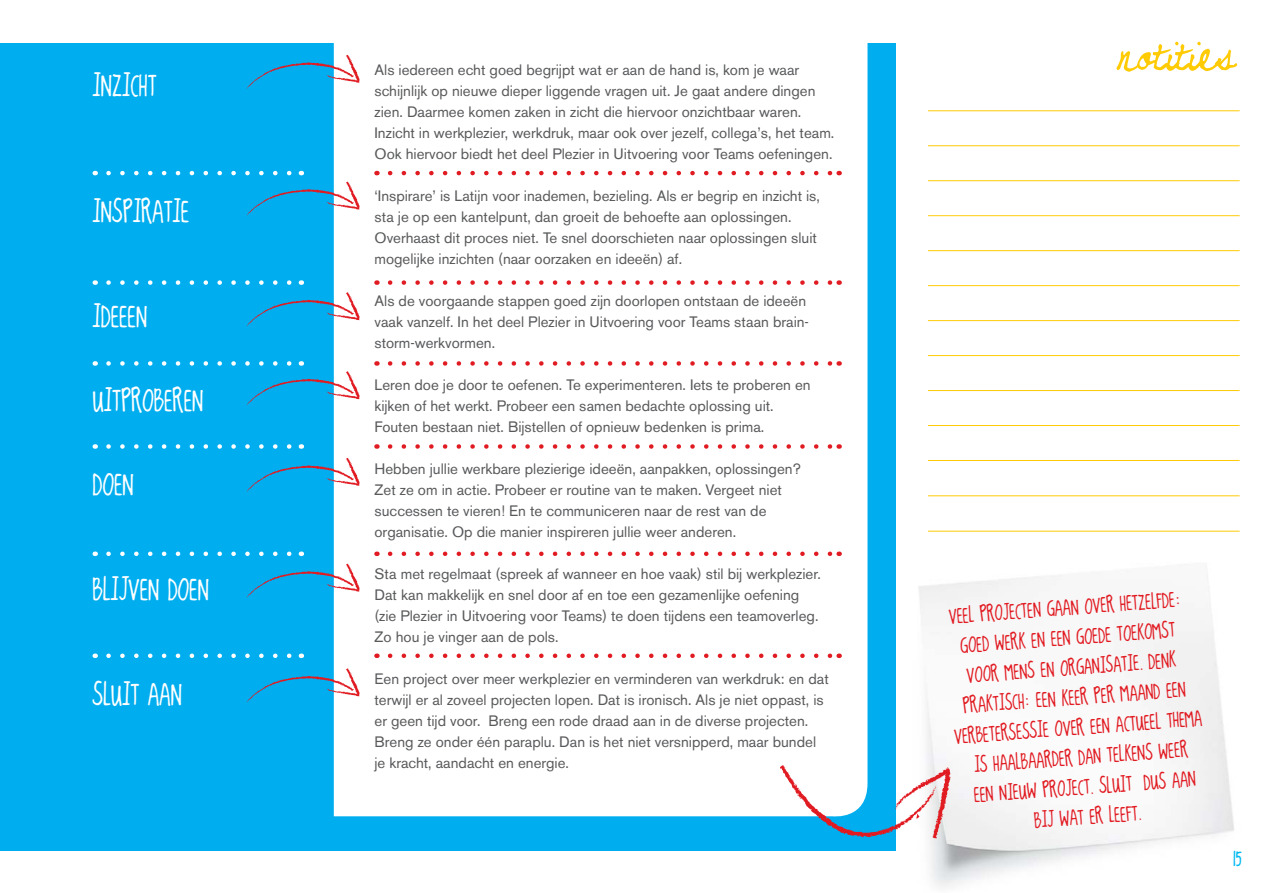
<style>
.page{position:relative;width:1263px;height:893px;background:#fff}
.page>*{position:absolute;margin:0;border:0;box-sizing:border-box;transform-origin:0 0}
.t1{font:30px "kingcoo LKC";color:#fff}
.t2{font:21px/30px "kingcoo LKC";color:#e11b22;text-align:center}
.t3{font:21px "kingcoo LKC";color:#00b9f1}
.t4{font:15px/21px "Akzidenz Grotesk BE";color:#58595b}
</style>
<div class="page">
<img style="left:843px;top:546px;width:391px;height:341px">
<div style="left:0;top:43px;width:895px;height:807px;background:#00aeef"></div>
<div style="left:334px;top:43px;width:533px;height:774px;background:#fff"></div>
<svg style="left:108px;top:171px;width:184px;height:4px"></svg>
<svg style="left:108px;top:280px;width:184px;height:5px"></svg>
<svg style="left:108px;top:444px;width:184px;height:5px"></svg>
<svg style="left:108px;top:552px;width:184px;height:4px"></svg>
<svg style="left:108px;top:653px;width:184px;height:5px"></svg>
<svg style="left:390px;top:171px;width:442px;height:4px;background:#f6c0c1"></svg>
<svg style="left:390px;top:280px;width:442px;height:5px;background:#f8cacc"></svg>
<svg style="left:390px;top:361px;width:442px;height:5px;background:#f8cacc"></svg>
<svg style="left:390px;top:444px;width:442px;height:5px;background:#f8cacc"></svg>
<svg style="left:390px;top:552px;width:442px;height:4px;background:#f6c0c2"></svg>
<svg style="left:390px;top:653px;width:442px;height:5px;background:#f8cacc"></svg>
<svg style="left:247px;top:55px;width:113px;height:34px"></svg>
<svg style="left:247px;top:182px;width:113px;height:34px"></svg>
<svg style="left:247px;top:292px;width:113px;height:34px"></svg>
<svg style="left:108px;top:361px;width:252px;height:44px"></svg>
<svg style="left:247px;top:458px;width:113px;height:34px"></svg>
<svg style="left:247px;top:564px;width:113px;height:34px"></svg>
<svg style="left:247px;top:668px;width:113px;height:34px"></svg>
<svg style="left:1116px;top:42px;width:121px;height:30px"></svg>
<hr style="left:928px;top:111px;width:311px;height:1px;background:#ffcb05">
<hr style="left:928px;top:320px;width:311px;height:1px;background:#ffcb05">
<hr style="left:928px;top:496px;width:311px;height:1px;background:#ffcb05">
<hr style="left:928px;top:531px;width:311px;height:1px;background:#ffcb05">
<hr style="left:928px;top:145px;width:311px;height:1px;background:#ffcb05">
<hr style="left:928px;top:355px;width:311px;height:1px;background:#ffcb05">
<hr style="left:928px;top:180px;width:311px;height:1px;background:#ffcb05">
<hr style="left:928px;top:390px;width:311px;height:1px;background:#ffcb05">
<hr style="left:928px;top:215px;width:311px;height:1px;background:#ffcb05">
<hr style="left:928px;top:425px;width:311px;height:1px;background:#ffcb05">
<hr style="left:928px;top:250px;width:311px;height:1px;background:#ffcb05">
<hr style="left:928px;top:460px;width:311px;height:1px;background:#ffcb05">
<hr style="left:928px;top:285px;width:311px;height:1px;background:#ffcb05">
<svg style="left:780px;top:765px;width:171px;height:74px"></svg>
<h1 class="t1" style="left:92px;top:71px;width:66px">INZICHT</h1>
<h1 class="t1" style="left:92px;top:197px;width:98px">INSPIRATIE</h1>
<h1 class="t1" style="left:92px;top:302px;width:56px">IDEEEN</h1>
<h1 class="t1" style="left:92px;top:386px;width:112px">UITPROBEREN</h1>
<h1 class="t1" style="left:92px;top:470px;width:43px">DOEN</h1>
<h1 class="t1" style="left:92px;top:575px;width:118px">BLIJVEN DOEN</h1>
<h1 class="t1" style="left:92px;top:680px;width:91px">SLUIT AAN</h1>
<p class="t4" style="left:374px;top:59px;width:426px">Als iedereen echt goed begrijpt wat er aan de hand is, kom je waar</p>
<p class="t4" style="left:374px;top:80px;width:461px">schijnlijk op nieuwe dieper liggende vragen uit. Je gaat andere dingen zien. Daarmee komen zaken in zicht die hiervoor onzichtbaar waren.<br>Inzicht in werkplezier, werkdruk, maar ook over jezelf, collega’s, het team.<br>Ook hiervoor biedt het deel Plezier in Uitvoering voor Teams oefeningen.</p>
<p class="t4" style="left:374px;top:185px;width:447px">‘Inspirare’ is Latijn voor inademen, bezieling. Als er begrip en inzicht is,</p>
<p class="t4" style="left:374px;top:206px;width:444px">sta je op een kantelpunt, dan groeit de behoefte aan oplossingen.<br>Overhaast dit proces niet. Te snel doorschieten naar oplossingen sluit mogelijke inzichten (naar oorzaken en ideeën) af.</p>
<p class="t4" style="left:374px;top:290px;width:433px">Als de voorgaande stappen goed zijn doorlopen ontstaan de ideeën</p>
<p class="t4" style="left:374px;top:311px;width:436px">vaak vanzelf. In het deel Plezier in Uitvoering voor Teams staan brain&shy;storm-werkvormen.</p>
<p class="t4" style="left:374px;top:374px;width:438px">Leren doe je door te oefenen. Te experimenteren. Iets te proberen en</p>
<p class="t4" style="left:374px;top:395px;width:401px">kijken of het werkt. Probeer een samen bedachte oplossing uit.<br>Fouten bestaan niet. Bijstellen of opnieuw bedenken is prima.</p>
<p class="t4" style="left:374px;top:458px;width:428px">Hebben jullie werkbare plezierige ideeën, aanpakken, oplossingen?</p>
<p class="t4" style="left:374px;top:479px;width:409px">Zet ze om in actie. Probeer er routine van te maken. Vergeet niet successen te vieren! En te communiceren naar de rest van de organisatie. Op die manier inspireren jullie weer anderen.</p>
<p class="t4" style="left:374px;top:563px;width:448px">Sta met regelmaat (spreek af wanneer en hoe vaak) stil bij werkplezier.</p>
<p class="t4" style="left:374px;top:584px;width:445px">Dat kan makkelijk en snel door af en toe een gezamenlijke oefening (zie Plezier in Uitvoering voor Teams) te doen tijdens een teamoverleg.<br>Zo hou je vinger aan de pols.</p>
<p class="t4" style="left:374px;top:668px;width:456px">Een project over meer werkplezier en verminderen van werkdruk: en dat</p>
<p class="t4" style="left:374px;top:689px;width:451px">terwijl er al zoveel projecten lopen. Dat is ironisch. Als je niet oppast, is er geen tijd voor. Breng een rode draad aan in de diverse projecten.<br>Breng ze onder één paraplu. Dan is het niet versnipperd, maar bundel je kracht, aandacht en energie.</p>
<p class="t2" style="left:945px;top:601px;width:250px;rotate:-4deg">VEEL PROJ ECTEN GAAN OV ER HETZELFDE:<br>GOED WERK EN EEN GOEDE TOEKO MST<br>VOO R MENS EN ORGANISATIE. DENK<br>PRAKTISCH: EE N KEER PER MAAND EEN<br>VERBETERSESSIE OV ER EEN ACTUEEL THEMA<br>IS HAALBAARDER DAN TELKENS WEER<br>EEN NIEUW PROJ ECT. SLUI T DU S AAN<br>BIJ WAT ER LEEFT.</p>
<h2 class="t3" style="left:1233px;top:848px;width:11px">15</h2>
</div>
